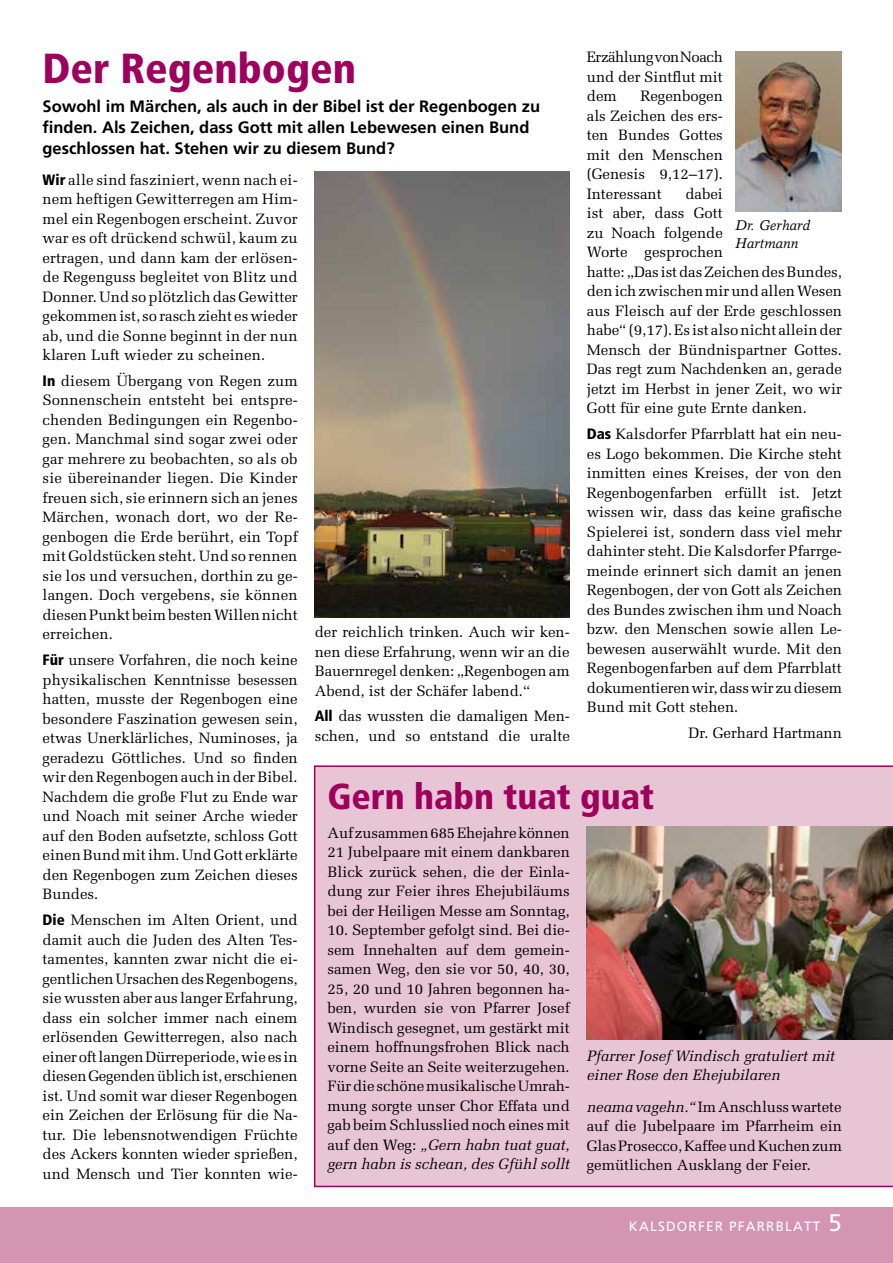
<style>
.page{position:relative;width:893px;height:1263px;background:#fff}
.page>*{position:absolute;margin:0;border:0;box-sizing:border-box;transform-origin:0 0}
.t1{font:900 condensed 42px "Frutiger";color:#9e005e}
.t2{font:900 condensed 36px "Frutiger";color:#9e005e}
.t3{font:700 16.5px/21px "Frutiger";color:#000}
.t4{font:15px/19.5px "Melior LT Std";color:#000;text-align:justify}
.t5{font:italic 15px/19.5px "Melior LT Std";color:#000}
.t6{font:italic 14.25px/18px "Garth Graphic";color:#000}
.t7{font:13.5px "Frutiger";letter-spacing:.09em;color:#fff}
.s1{font-family:"Frutiger";font-weight:900;font-stretch:condensed}
.s2{font-style:italic}
.s3{font-size:24px}
</style>
<div class="page">
<div style="left:0;top:1208px;width:893px;height:55px;background:#d395b2"></div>
<div style="left:314px;top:765px;width:579px;height:422px;background:#e7c5d5"></div>
<img style="left:315px;top:172px;width:255px;height:445px">
<img style="left:736px;top:51px;width:106px;height:161px">
<img style="left:587px;top:826px;width:306px;height:213px">
<p class="t4" style="left:587px;top:47px;width:138px">Erzählung von Noach und der Sintflut mit dem</p>
<h1 class="t1" style="left:43px;top:43px;width:315px">Der Regenbogen</h1>
<p class="t3" style="left:43px;top:96px;width:499px">Sowohl im Märchen, als auch in der Bibel ist der Regenbogen zu finden. Als Zeichen, dass Gott mit allen Lebewesen einen Bund geschlossen hat. Stehen wir zu diesem Bund?</p>
<p class="t4" style="left:587px;top:86px;width:138px;text-indent:54px">Regenbogen als Zeichen des ers&shy;ten Bundes Gottes mit den Menschen (Genesis 9,12–17).<br>Interessant</p>
<p class="t4" style="left:43px;top:170px;width:257px"><span class="s1">Wir</span> alle sind fasziniert, wenn nach ei&shy;nem heftigen Gewitterregen am Him&shy;mel ein Regenbogen erscheint. Zuvor war es oft drückend schwül, kaum zu ertragen, und dann kam der erlösen&shy;de Regenguss begleitet von Blitz und Donner. Und so plötzlich das Gewitter gekommen ist, so rasch zieht es wieder ab, und die Sonne beginnt in der nun klaren Luft wieder zu scheinen.</p>
<p class="t4" style="left:43px;top:371px;width:257px"><span class="s1">In</span> diesem Übergang von Regen zum Sonnenschein entsteht bei entspre&shy;chenden Bedingungen ein Regenbo&shy;gen. Manchmal sind sogar zwei oder gar mehrere zu beobachten, so als ob sie übereinander liegen. Die Kinder freuen sich, sie erinnern sich an jenes Märchen, wonach dort, wo der Re&shy;genbogen die Erde berührt, ein Topf mit Goldstücken steht. Und so rennen sie los und versuchen, dorthin zu ge&shy;langen. Doch vergebens, sie können diesen Punkt beim besten Willen nicht erreichen.</p>
<p class="t4" style="left:43px;top:650px;width:257px"><span class="s1">Für</span> unsere Vorfahren, die noch keine physikalischen Kenntnisse besessen hatten, musste der Regenbogen eine besondere Faszination gewesen sein, etwas Unerklärliches, Numinoses, ja geradezu Göttliches. Und so finden wir den Regenbogen auch in der Bibel.<br>Nachdem die große Flut zu Ende war und Noach mit seiner Arche wieder auf den Boden aufsetzte, schloss Gott einen Bund mit ihm. Und Gott erklärte den Regenbogen zum Zeichen dieses Bundes.</p>
<p class="t4" style="left:43px;top:910px;width:257px"><span class="s1">Die</span> Menschen im Alten Orient, und damit auch die Juden des Alten Tes&shy;tamentes, kannten zwar nicht die ei&shy;gentlichen Ursachen des Regenbogens, sie wussten aber aus langer Erfahrung, dass ein solcher immer nach einem erlösenden Gewitterregen, also nach einer oft langen Dürreperiode, wie es in diesen Gegenden üblich ist, erschienen ist. Und somit war dieser Regenbogen ein Zeichen der Erlösung für die Na&shy;tur. Die lebensnotwendigen Früchte des Ackers konnten wieder sprießen, und Mensch und Tier konnten wie-</p>
<p class="t4" style="left:587px;top:184px;width:257px;text-align:left;text-indent:99px">dabei<br>ist aber, dass Gott<br>zu Noach folgende<br>Worte gesprochen<br>hatte: „Das ist das Zeichen des Bundes, den ich zwischen mir und allen Wesen aus Fleisch auf der Erde geschlossen habe“ (9,17). Es ist also nicht allein der<br>Mensch der Bündnispartner Gottes.<br>Das regt zum Nachdenken an, gerade jetzt im Herbst in jener Zeit, wo wir<br>Gott für eine gute Ernte danken.</p>
<p class="t4" style="left:587px;top:424px;width:257px"><span class="s1">Das</span> Kalsdorfer Pfarrblatt hat ein neu&shy;es Logo bekommen. Die Kirche steht inmitten eines Kreises, der von den Regenbogenfarben erfüllt ist. Jetzt wissen wir, dass das keine grafische Spielerei ist, sondern dass viel mehr dahinter steht. Die Kalsdorfer Pfarrge&shy;meinde erinnert sich damit an jenen Regenbogen, der von Gott als Zeichen des Bundes zwischen ihm und Noach bzw. den Menschen sowie allen Le&shy;bewesen auserwählt wurde. Mit den Regenbogenfarben auf dem Pfarrblatt dokumentieren wir, dass wir zu diesem Bund mit Gott stehen.</p>
<p class="t4" style="left:689px;top:723px;width:155px">Dr. Gerhard Hartmann</p>
<p class="t6" style="left:736px;top:216px;width:76px">Dr. Gerhard<br>Hartmann</p>
<p class="t4" style="left:315px;top:622px;width:257px">der reichlich trinken. Auch wir ken&shy;nen diese Erfahrung, wenn wir an die Bauernregel denken: „Regenbogen am Abend, ist der Schäfer labend.“</p>
<p class="t4" style="left:315px;top:706px;width:257px"><span class="s1">All</span> das wussten die damaligen Men&shy;schen, und so entstand die uralte</p>
<h2 class="t2" style="left:327px;top:775px;width:328px">Gern habn tuat guat</h2>
<p class="t4" style="left:327px;top:823px;width:244px">Auf zusammen 685 Ehejahre können 21 Jubelpaare mit einem dankbaren Blick zurück sehen, die der Einla&shy;dung zur Feier ihres Ehejubiläums bei der Heiligen Messe am Sonntag,</p>
<p class="t4" style="left:327px;top:920px;width:244px">10. September gefolgt sind. Bei die&shy;sem Innehalten auf dem gemein&shy;samen Weg, den sie vor 50, 40, 30, 25, 20 und 10 Jahren begonnen ha&shy;ben, wurden sie von Pfarrer Josef Windisch gesegnet, um gestärkt mit einem hoffnungsfrohen Blick nach vorne Seite an Seite weiterzugehen.<br>Für die schöne musikalische Umrah&shy;mung sorgte unser Chor Effata und gab beim Schlusslied noch eines mit auf den Weg: <span class="s2">„Gern habn tuat guat, gern habn is schean, des Gfühl sollt</span></p>
<p class="t5" style="left:587px;top:1046px;width:250px">Pfarrer Josef Windisch gratuliert mit einer Rose den Ehejubilaren</p>
<p class="t4" style="left:587px;top:1097px;width:257px"><span class="s2">neama vagehn.“</span> Im Anschluss wartete auf die Jubelpaare im Pfarrheim ein Glas Prosecco, Kaffee und Kuchen zum gemütlichen Ausklang der Feier.</p>
<p class="t7" style="left:629px;top:1218px;width:215px">KALSDORFER PFARRBLATT <span class="s3">5</span></p>
</div>
